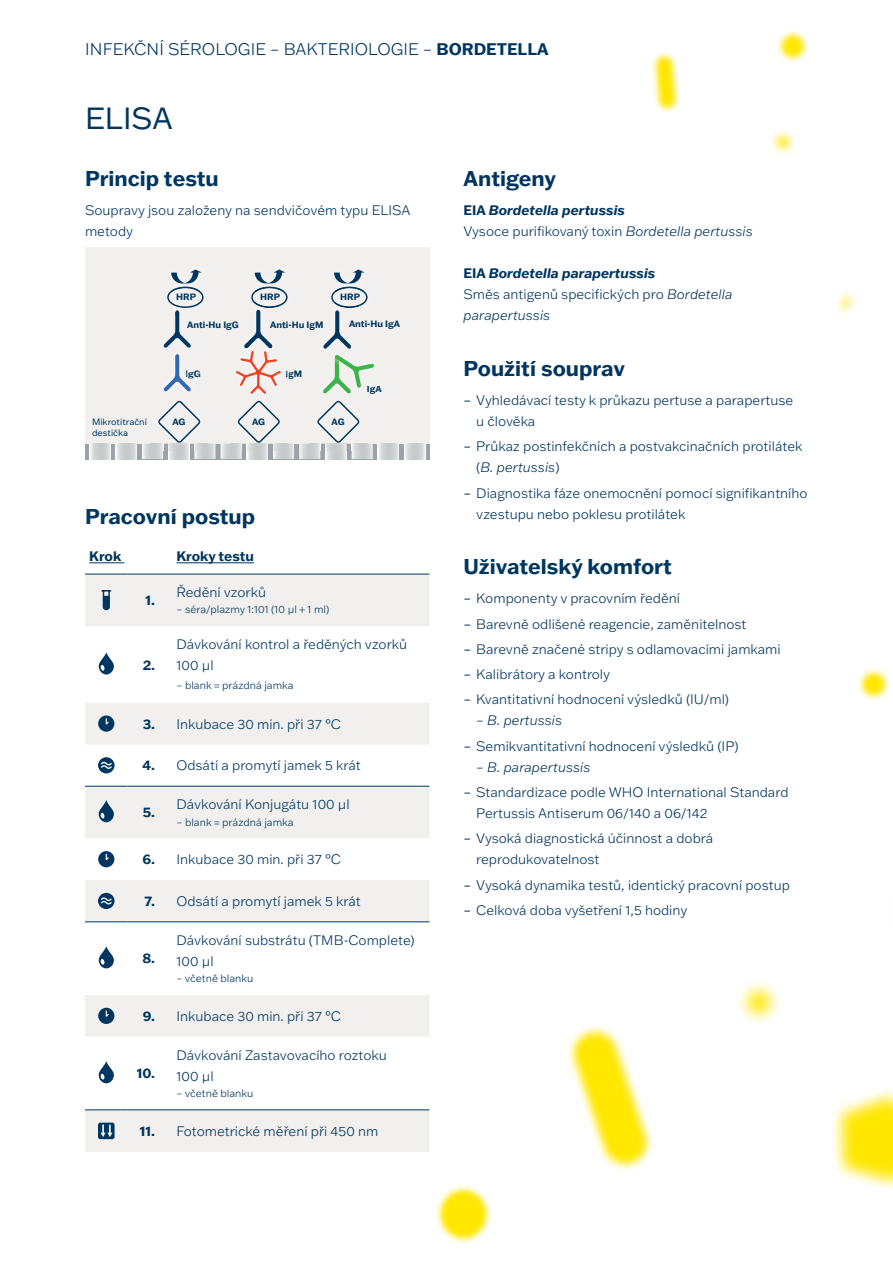
<style>
.page{position:relative;width:893px;height:1263px;background:#fff}
.page>*{position:absolute;margin:0;border:0;box-sizing:border-box;transform-origin:0 0}
.t1{font:30px "Franklin Gothic ATF";color:#003660}
.t2{font:700 21px "Franklin Gothic ATF";color:#003660}
.t3{font:300 16.5px "Franklin Gothic ATF";color:#003660}
.t4{font:300 13.5px/21px "Franklin Gothic ATF";color:#003660}
.t5{font:italic 300 13.5px "Franklin Gothic ATF";color:#003660}
.t6{font:700 13.5px "Franklin Gothic ATF";color:#003660}
.t7{font:300 10.5px "Franklin Gothic ATF";color:#003660}
.t8{font:700 9px "Franklin Gothic ATF";color:#003660}
.t9{font:9px/10.8px "Franklin Gothic ATF";color:#003660}
.s1{font-weight:700}
.s2{color:#00365f}
.s3{font-weight:700;font-style:italic}
.s4{font-style:italic}
.s5{font-weight:400}
.s6{font-style:normal}
</style>
<div class="page">
<svg style="left:771px;top:130px;width:24px;height:24px"></svg>
<svg style="left:777px;top:136px;width:12px;height:12px"></svg>
<svg style="left:567px;top:1026px;width:86px;height:144px"></svg>
<svg style="left:571px;top:1030px;width:77px;height:136px"></svg>
<svg style="left:651px;top:52px;width:29px;height:61px"></svg>
<svg style="left:656px;top:57px;width:20px;height:51px"></svg>
<svg style="left:777px;top:30px;width:32px;height:32px"></svg>
<svg style="left:781px;top:35px;width:22px;height:22px"></svg>
<svg style="left:436px;top:1185px;width:56px;height:58px"></svg>
<svg style="left:441px;top:1191px;width:45px;height:47px;background:#ffe814"></svg>
<svg style="left:832px;top:1089px;width:61px;height:101px"></svg>
<svg style="left:842px;top:1097px;width:51px;height:84px;background:#ffec3e"></svg>
<svg style="left:837px;top:292px;width:19px;height:22px"></svg>
<svg style="left:842px;top:297px;width:10px;height:13px"></svg>
<svg style="left:738px;top:982px;width:41px;height:41px"></svg>
<svg style="left:748px;top:991px;width:22px;height:22px"></svg>
<hr style="left:890px;top:846px;width:3px;height:128px;background:#ffe700">
<svg style="left:858px;top:668px;width:32px;height:32px"></svg>
<svg style="left:863px;top:673px;width:22px;height:22px"></svg>
<div style="left:85px;top:247px;width:344px;height:212px;background:#f1f0ee"></div>
<svg style="left:85px;top:444px;width:344px;height:15px"></svg>
<svg style="left:90px;top:444px;width:21px;height:15px"></svg>
<svg style="left:116px;top:444px;width:21px;height:15px"></svg>
<svg style="left:378px;top:444px;width:21px;height:15px"></svg>
<svg style="left:404px;top:444px;width:21px;height:15px"></svg>
<svg style="left:142px;top:401px;width:73px;height:58px"></svg>
<svg style="left:163px;top:354px;width:28px;height:38px"></svg>
<svg style="left:163px;top:269px;width:41px;height:79px"></svg>
<svg style="left:236px;top:269px;width:52px;height:125px"></svg>
<svg style="left:221px;top:401px;width:152px;height:58px"></svg>
<svg style="left:323px;top:269px;width:51px;height:125px"></svg>
<svg style="left:85px;top:575px;width:344px;height:577px"></svg>
<hr style="left:85px;top:574px;width:43px;height:1px;background:#003660">
<hr style="left:128px;top:574px;width:40px;height:1px;background:#003660">
<hr style="left:168px;top:574px;width:261px;height:1px;background:#003660">
<hr style="left:85px;top:786px;width:43px;height:1px;background:#003660">
<hr style="left:128px;top:786px;width:40px;height:1px;background:#003660">
<hr style="left:168px;top:786px;width:261px;height:1px;background:#003660">
<hr style="left:85px;top:921px;width:43px;height:1px;background:#003660">
<hr style="left:128px;top:921px;width:40px;height:1px;background:#003660">
<hr style="left:168px;top:921px;width:261px;height:1px;background:#003660">
<hr style="left:85px;top:1109px;width:43px;height:1px;background:#003660">
<hr style="left:128px;top:1109px;width:40px;height:1px;background:#003660">
<hr style="left:168px;top:1109px;width:261px;height:1px;background:#003660">
<hr style="left:89px;top:562px;width:35px;height:1px;background:#003660">
<hr style="left:176px;top:562px;width:78px;height:1px;background:#003660">
<svg style="left:100px;top:589px;width:12px;height:22px"></svg>
<svg style="left:99px;top:652px;width:15px;height:22px"></svg>
<svg style="left:98px;top:715px;width:16px;height:17px"></svg>
<svg style="left:98px;top:757px;width:17px;height:16px"></svg>
<svg style="left:99px;top:800px;width:15px;height:22px"></svg>
<svg style="left:98px;top:851px;width:16px;height:16px"></svg>
<svg style="left:98px;top:893px;width:17px;height:16px"></svg>
<svg style="left:99px;top:946px;width:15px;height:22px"></svg>
<svg style="left:98px;top:1008px;width:16px;height:16px"></svg>
<svg style="left:99px;top:1061px;width:15px;height:22px"></svg>
<svg style="left:98px;top:1122px;width:17px;height:17px"></svg>
<p class="t3" style="left:85px;top:38px;width:465px">INFEKČNÍ SÉROLOGIE – BAKTERIOLOGIE – <span class="s1">Bordetella</span></p>
<h1 class="t1" style="left:85px;top:98px;width:89px">ELISA</h1>
<h2 class="t2" style="left:85px;top:164px;width:135px">Princip testu</h2>
<p class="t4" style="left:85px;top:200px;width:327px">Soupravy jsou založeny na sendvičovém typu ELISA metody</p>
<p class="t8" style="left:176px;top:291px;width:21px">HRP</p>
<p class="t8" style="left:260px;top:291px;width:21px">HRP</p>
<p class="t8" style="left:340px;top:291px;width:21px">HRP</p>
<p class="t8" style="left:270px;top:318px;width:55px"><span class="s2">An</span>ti-Hu Ig<span class="s2">M</span></p>
<p class="t8" style="left:349px;top:318px;width:53px">Anti-Hu IgA</p>
<p class="t8" style="left:187px;top:319px;width:53px">Anti-Hu Ig<span class="s2">G</span></p>
<p class="t8" style="left:185px;top:367px;width:17px">Ig<span class="s2">G</span></p>
<p class="t8" style="left:285px;top:368px;width:18px">I<span class="s2">g</span>M</p>
<p class="t9" style="left:92px;top:417px;width:56px">Mikrotitrační destička</p>
<p class="t8" style="left:173px;top:415px;width:14px">AG</p>
<p class="t8" style="left:252px;top:415px;width:14px">AG</p>
<p class="t8" style="left:332px;top:415px;width:14px">AG</p>
<p class="t8" style="left:367px;top:383px;width:16px">IgA</p>
<h2 class="t2" style="left:85px;top:502px;width:172px">Pracovní postup</h2>
<p class="t6" style="left:89px;top:547px;width:34px">Krok</p>
<p class="t6" style="left:176px;top:547px;width:79px">Kroky testu</p>
<p class="t6" style="left:146px;top:591px;width:11px">1.</p>
<p class="t4" style="left:176px;top:581px;width:91px">Ředění vzorků</p>
<p class="t7" style="left:176px;top:603px;width:154px">– séra/plazmy 1:101 (10 μl + 1 ml)</p>
<p class="t4" style="left:176px;top:633px;width:232px">Dávkování kontrol a ředěných vzorků<br>100 μl</p>
<p class="t7" style="left:176px;top:678px;width:119px">– blank = prázdná jamka</p>
<p class="t4" style="left:143px;top:713px;width:200px"><span class="s1">3.</span> Inkubace 30 min. při 37 °C</p>
<p class="t4" style="left:143px;top:755px;width:220px"><span class="s1">4.</span> Odsátí a promytí jamek 5 krát</p>
<p class="t6" style="left:143px;top:803px;width:14px">5.</p>
<p class="t6" style="left:143px;top:656px;width:14px">2.</p>
<p class="t4" style="left:176px;top:793px;width:175px">Dávkování Konjugátu 100 μl</p>
<p class="t7" style="left:176px;top:815px;width:119px">– blank = prázdná jamka</p>
<p class="t4" style="left:142px;top:849px;width:200px"><span class="s1">6.</span> Inkubace 30 min. při 37 °C</p>
<p class="t4" style="left:145px;top:890px;width:218px"><span class="s1">7.</span> Odsátí a promytí jamek 5 krát</p>
<p class="t4" style="left:176px;top:929px;width:240px">Dávkování substrátu (TMB-Complete)<br>100 μl</p>
<p class="t7" style="left:176px;top:971px;width:78px">– včetně blanku</p>
<p class="t4" style="left:143px;top:1005px;width:200px"><span class="s1">9.</span> Inkubace 30 min. při 37 °C</p>
<p class="t6" style="left:142px;top:949px;width:14px">8.</p>
<p class="t4" style="left:176px;top:1044px;width:212px">Dávkování Zastavovacího roztoku<br>100 μl</p>
<p class="t7" style="left:176px;top:1086px;width:78px">– včetně blanku</p>
<p class="t4" style="left:140px;top:1120px;width:240px"><span class="s1">11.</span> Fotometrické měření při 450 nm</p>
<p class="t6" style="left:137px;top:1064px;width:20px">10.</p>
<h2 class="t2" style="left:463px;top:164px;width:94px">Antigeny</h2>
<p class="t4" style="left:463px;top:200px;width:291px"><span class="s1">EIA</span> <span class="s3">Bordetella pertussis<br></span>Vysoce purifikovaný toxin <span class="s4">Bordetella pertussis</span></p>
<p class="t4" style="left:463px;top:263px;width:270px"><span class="s1">EIA</span> <span class="s3">Bordetella parapertussis<br></span>Směs antigenů specifických pro <span class="s4">Bordetella parapertussis</span></p>
<h2 class="t2" style="left:463px;top:354px;width:163px">Použití souprav</h2>
<p class="t4" style="left:476px;top:389px;width:319px;text-indent:-13px"><span class="s5">–</span> Vyhledávací testy k průkazu pertuse a parapertuse u člověka</p>
<p class="t4" style="left:476px;top:436px;width:328px;text-indent:-13px"><span class="s5">–</span> Průkaz postinfekčních a postvakcinačních protilátek (<span class="s4">B. pertussis</span>)</p>
<p class="t4" style="left:476px;top:482px;width:333px;text-indent:-13px"><span class="s5">–</span> Diagnostika fáze onemocnění pomocí signifikantního vzestupu nebo poklesu protilátek</p>
<h2 class="t2" style="left:463px;top:552px;width:210px">Uživatelský komfort</h2>
<p class="t4" style="left:463px;top:588px;width:218px"><span class="s5">–</span> Komponenty v pracovním ředění</p>
<p class="t4" style="left:463px;top:613px;width:285px"><span class="s5">–</span> Barevně odlišené reagencie, zaměnitelnost</p>
<p class="t4" style="left:463px;top:638px;width:319px"><span class="s5">–</span> Barevně značené stripy s odlamovacími jamkami</p>
<p class="t4" style="left:463px;top:663px;width:148px"><span class="s5">–</span> Kalibrátory a kontroly</p>
<p class="t4" style="left:463px;top:689px;width:267px"><span class="s5">–</span> Kvantitativní hodnocení výsledků (IU/ml)</p>
<p class="t5" style="left:476px;top:712px;width:87px"><span class="s6">–</span> B. pertussis</p>
<p class="t4" style="left:463px;top:735px;width:277px"><span class="s5">–</span> Semikvantitativní hodnocení výsledků (IP)</p>
<p class="t5" style="left:476px;top:758px;width:116px"><span class="s6">–</span> B. parapertussis</p>
<p class="t4" style="left:476px;top:781px;width:314px;text-indent:-13px"><span class="s5">–</span> Standardizace podle WHO International Standard<br>Pertussis Antiserum 06/140 a 06/142</p>
<p class="t4" style="left:476px;top:828px;width:239px;text-indent:-13px"><span class="s5">–</span> Vysoká diagnostická účinnost a dobrá reprodukovatelnost</p>
<p class="t4" style="left:463px;top:874px;width:328px"><span class="s5">–</span> Vysoká dynamika testů, identický pracovní postup</p>
<p class="t4" style="left:463px;top:899px;width:225px"><span class="s5">–</span> Celková doba vyšetření 1,5 hodiny</p>
</div>
